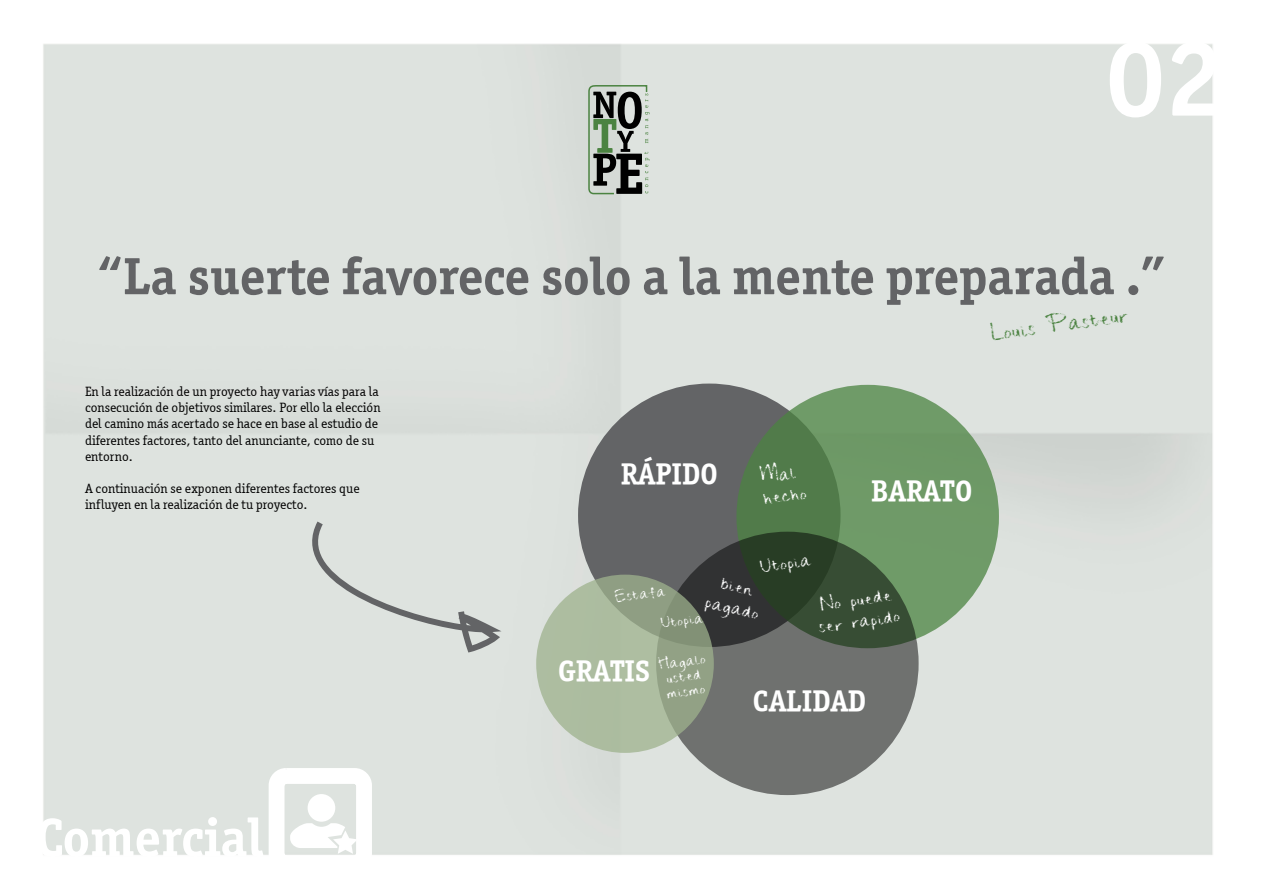
<style>
.page{position:relative;width:1263px;height:893px;background:#fff}
.page>*{position:absolute;margin:0;border:0;box-sizing:border-box;transform-origin:0 0}
.t1{font:108px "Officina Serif ITCTT Bold";color:#fff}
.t2{font:54px "Officina Serif ITCTT Bold";color:#fff}
.t3{font:52.5px "Officina Serif ITCTT Bold";color:#636466}
.t4{font:30px "Officina Serif ITCTT Bold";color:#fff}
.t5{font:21px "Change Tomorrow Today";color:#4b8341}
.t6{font:18px/21.6px "Change Tomorrow Today";color:#fff}
.t7{font:15px/15px "Change Tomorrow Today";color:#fff}
.t8{font:13.5px/16.2px "Officina Serif ITCTT Book";color:#000}
</style>
<div class="page">
<div style="left:43px;top:43px;width:1170px;height:812px;background:#dee3df"></div>
<svg style="left:587px;top:84px;width:62px;height:111px;background:#879086"></svg>
<svg style="left:262px;top:761px;width:117px;height:94px"></svg>
<div style="left:578px;top:384px;width:262px;height:263px;background:#636466;border-radius:50%"></div>
<svg style="left:736px;top:385px;width:263px;height:263px;background:#679260"></svg>
<svg style="left:656px;top:532px;width:263px;height:263px;background:#565d55"></svg>
<svg style="left:536px;top:575px;width:178px;height:178px;background:#a2b295"></svg>
<svg style="left:302px;top:522px;width:199px;height:130px;background:#d4d9d5"></svg>
<h1 class="t1" style="left:1106px;top:12px;width:117px">02</h1>
<h3 class="t3" style="left:97px;top:244px;width:1070px">“La suerte favorece solo a la mente preparada .”</h3>
<h3 class="t5" style="left:988px;top:315px;width:140px;rotate:-8deg">Louis Pasteur</h3>
<p class="t8" style="left:85px;top:383px;width:297px">En la realización de un proyecto hay varias vías para la consecución de objetivos similares. Por ello la elección del camino más acertado se hace en base al estudio de diferentes factores, tanto del anunciante, como de su entorno.</p>
<p class="t8" style="left:85px;top:480px;width:276px">A continuación se exponen diferentes factores que influyen en la realización de tu proyecto.</p>
<h2 class="t2" style="left:36px;top:805px;width:229px">Comercial</h2>
<h3 class="t4" style="left:621px;top:456px;width:98px">RÁPIDO</h3>
<h3 class="t6" style="left:758px;top:465px;width:45px;rotate:-8deg">Mal hecho</h3>
<h3 class="t6" style="left:758px;top:554px;width:53px;rotate:-8deg">Utopia</h3>
<h3 class="t4" style="left:871px;top:473px;width:103px">BARATO</h3>
<h3 class="t6" style="left:713px;top:568px;width:56px;text-align:center;rotate:13deg">bien pagado</h3>
<p class="t7" style="left:613px;top:589px;width:53px;rotate:-8deg">Estafa</p>
<p class="t7" style="left:659px;top:614px;width:44px;rotate:-8deg">Utopia</p>
<h3 class="t6" style="left:813px;top:593px;width:84px;rotate:-8deg">No puede ser rapido</h3>
<h3 class="t4" style="left:558px;top:652px;width:93px">GRATIS</h3>
<p class="t7" style="left:657px;top:656px;width:49px;rotate:-8deg">Hagalo usted mismo</p>
<h3 class="t4" style="left:753px;top:682px;width:115px">CALIDAD</h3>
</div>
